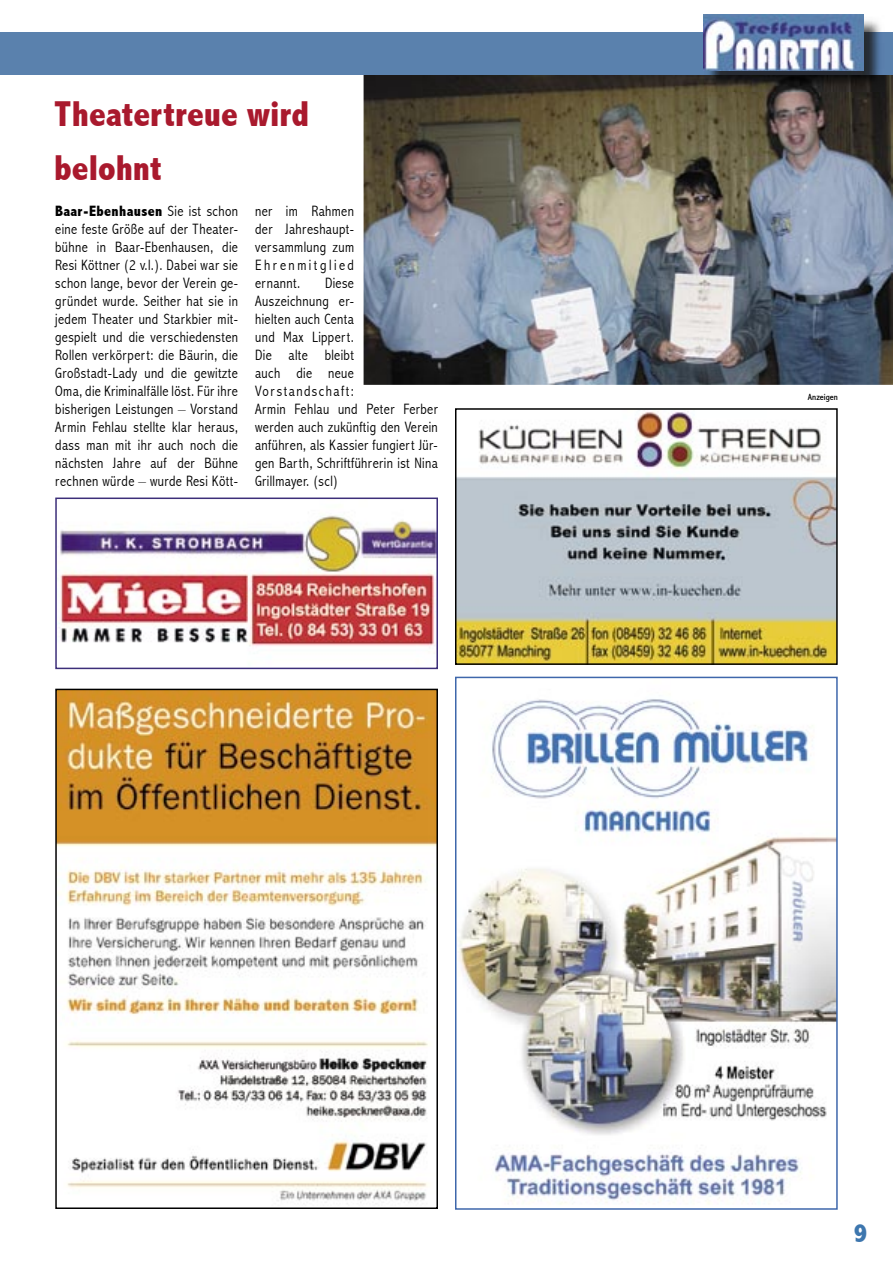
<style>
.page{position:relative;width:893px;height:1263px;background:#fff}
.page>*{position:absolute;margin:0;border:0;box-sizing:border-box;transform-origin:0 0}
.t1{font:800 condensed 36px/54px "Abadi";color:#a9192d}
.t2{font:800 condensed 27px "Abadi";color:#3d76ae}
.t3{font:300 condensed 15px/18px "Abadi";letter-spacing:.025em;color:#000;text-align:justify}
.t4{font:condensed 9px "Abadi";color:#000}
.s1{font-weight:800}
</style>
<div class="page">
<img style="left:364px;top:75px;width:529px;height:310px">
<div style="left:0;top:32px;width:893px;height:43px;background:#5a81ad"></div>
<img style="left:704px;top:20px;width:180px;height:72px">
<img style="left:704px;top:15px;width:160px;height:56px">
<img style="left:55px;top:497px;width:383px;height:172px">
<img style="left:455px;top:677px;width:383px;height:533px">
<svg style="left:55px;top:689px;width:383px;height:520px"></svg>
<img style="left:455px;top:408px;width:383px;height:257px">
<h1 class="t1" style="left:54px;top:87px;width:256px">Theatertreue wird belohnt</h1>
<p class="t3" style="left:55px;top:202px;width:184px"><span class="s1">Baar-Ebenhausen</span> Sie ist schon eine feste Größe auf der Theater&shy;bühne in Baar-Ebenhausen, die Resi Köttner (2 v.l.). Dabei war sie schon lange, bevor der Verein ge&shy;gründet wurde. Seither hat sie in jedem Theater und Starkbier mit&shy;gespielt und die verschiedensten Rollen verkörpert: die Bäurin, die Großstadt-Lady und die gewitzte Oma, die Kriminalfälle löst. Für ihre bisherigen Leistungen – Vorstand Armin Fehlau stellte klar heraus, dass man mit ihr auch noch die nächsten Jahre auf der Bühne rechnen würde – wurde Resi Kött-</p>
<p class="t3" style="left:255px;top:202px;width:100px">ner im Rahmen der Jahreshaupt&shy;versammlung zum Ehrenmitglied ernannt.</p>
<p class="t3" style="left:255px;top:274px;width:184px;text-align:left;text-indent:70px">Diese<br>Auszeichnung er-<br>hielten auch Centa<br>und Max Lippert.<br>Die alte bleibt<br>auch die neue<br>Vorstandschaft:<br>Armin Fehlau und Peter Ferber werden auch zukünftig den Verein anführen, als Kassier fungiert Jür&shy;gen Barth, Schriftführerin ist Nina<br>Grillmayer. (scl)</p>
<p class="t4" style="left:808px;top:392px;width:31px">Anzeigen</p>
<h2 class="t2" style="left:854px;top:1217px;width:15px">9</h2>
</div>
